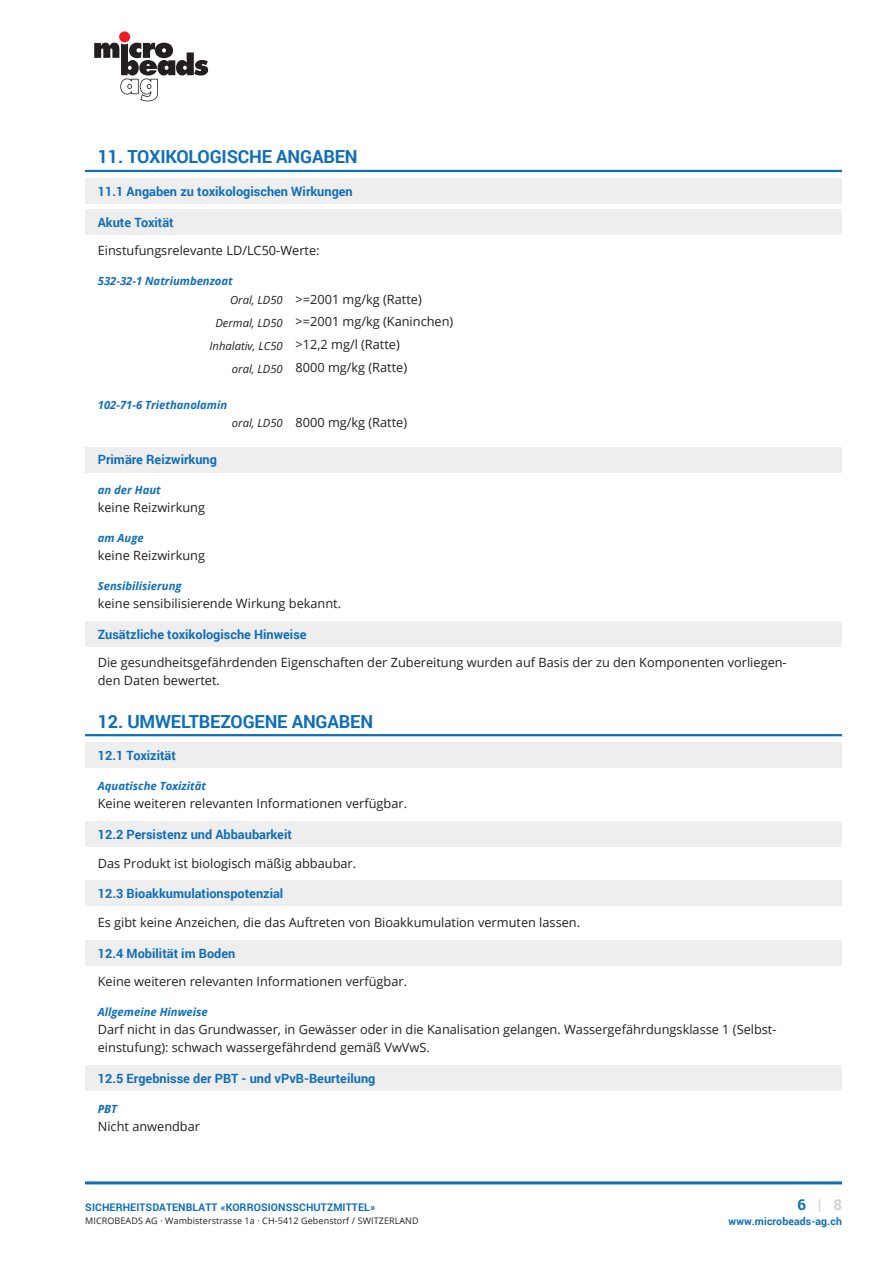
<style>
.page{position:relative;width:893px;height:1263px;background:#fff}
.page>*{position:absolute;margin:0;border:0;box-sizing:border-box;transform-origin:0 0}
.t1{font:700 18px "Roboto";letter-spacing:-.01em;color:#0f6eb8}
.t2{font:700 15px "Roboto";color:#d1d2d4}
.t3{font:12.75px/18px "Open Sans";color:#231f20}
.t4{font:700 12.75px "Roboto";color:#0f6eb8}
.t5{font:italic 700 11.25px "Open Sans";color:#0f6eb8}
.t6{font:700 10.5px "Roboto";letter-spacing:.01em;color:#0f6eb8}
.t7{font:9px "Open Sans";letter-spacing:.01em;color:#231f20}
.s1{font-style:italic;font-size:11.25px}
.s2{color:#0f6eb8}
</style>
<div class="page">
<hr style="left:85px;top:1181px;width:757px;height:3px;background:#0f6eb8">
<hr style="left:85px;top:170px;width:757px;height:2px;background:#0f6eb8">
<div style="left:85px;top:179px;width:757px;height:25px;background:#eeeeef"></div>
<div style="left:85px;top:209px;width:757px;height:26px;background:#eeeeef"></div>
<div style="left:85px;top:447px;width:757px;height:25px;background:#eeeeef"></div>
<div style="left:85px;top:621px;width:757px;height:25px;background:#eeeeef"></div>
<hr style="left:85px;top:734px;width:757px;height:2px;background:#0f6eb8">
<div style="left:85px;top:743px;width:757px;height:25px;background:#eeeeef"></div>
<div style="left:85px;top:821px;width:757px;height:26px;background:#eeeeef"></div>
<div style="left:85px;top:881px;width:757px;height:25px;background:#eeeeef"></div>
<div style="left:85px;top:940px;width:757px;height:25px;background:#eeeeef"></div>
<div style="left:85px;top:1065px;width:757px;height:25px;background:#eeeeef"></div>
<svg style="left:94px;top:43px;width:114px;height:58px"></svg>
<div style="left:119px;top:31px;width:11px;height:11px;background:#ee1d23;border-radius:50%"></div>
<h1 class="t1" style="left:98px;top:144px;width:261px">11. TOXIKOLOGISCHE ANGABEN</h1>
<p class="t4" style="left:98px;top:183px;width:257px">11.1 Angaben zu toxikologischen Wirkungen</p>
<p class="t4" style="left:98px;top:213px;width:77px">Akute Toxität</p>
<p class="t3" style="left:98px;top:241px;width:223px">Einstufungsrelevante LD/LC50-Werte:</p>
<p class="t5" style="left:98px;top:273px;width:136px">532-32-1 Natriumbenzoat</p>
<p class="t3" style="left:230px;top:290px;width:193px"><span class="s1">Oral, LD50</span> &gt;=2001 mg/kg (Ratte)</p>
<p class="t3" style="left:215px;top:312px;width:239px"><span class="s1">Dermal, LD50</span> &gt;=2001 mg/kg (Kaninchen)</p>
<p class="t3" style="left:209px;top:335px;width:192px"><span class="s1">Inhalativ, LC50</span> &gt;12,2 mg/l (Ratte)</p>
<p class="t3" style="left:232px;top:358px;width:177px"><span class="s1">oral, LD50</span> 8000 mg/kg (Ratte)</p>
<p class="t5" style="left:98px;top:397px;width:131px">102-71-6 Triethanolamin</p>
<p class="t3" style="left:232px;top:413px;width:177px"><span class="s1">oral, LD50</span> 8000 mg/kg (Ratte)</p>
<p class="t4" style="left:98px;top:451px;width:121px">Primäre Reizwirkung</p>
<p class="t5" style="left:98px;top:482px;width:64px">an der Haut</p>
<p class="t3" style="left:98px;top:498px;width:109px">keine Reizwirkung</p>
<p class="t5" style="left:98px;top:530px;width:48px">am Auge</p>
<p class="t3" style="left:98px;top:546px;width:109px">keine Reizwirkung</p>
<p class="t5" style="left:98px;top:578px;width:85px">Sensibilisierung</p>
<p class="t3" style="left:98px;top:594px;width:245px">keine sensibilisierende Wirkung bekannt.</p>
<p class="t4" style="left:98px;top:625px;width:210px">Zusätzliche toxikologische Hinweise</p>
<p class="t3" style="left:98px;top:653px;width:690px">Die gesundheitsgefährdenden Eigenschaften der Zubereitung wurden auf Basis der zu den Komponenten vorliegen&shy;den Daten bewertet.</p>
<h1 class="t1" style="left:98px;top:708px;width:277px">12. UMWELTBEZOGENE ANGABEN</h1>
<p class="t4" style="left:98px;top:747px;width:80px">12.1 Toxizität</p>
<p class="t5" style="left:98px;top:778px;width:110px">Aquatische Toxizität</p>
<p class="t3" style="left:98px;top:794px;width:311px">Keine weiteren relevanten Informationen verfügbar.</p>
<p class="t4" style="left:98px;top:825px;width:196px">12.2 Persistenz und Abbaubarkeit</p>
<p class="t3" style="left:98px;top:854px;width:260px">Das Produkt ist biologisch mäßig abbaubar.</p>
<p class="t4" style="left:98px;top:885px;width:187px">12.3 Bioakkumulationspotenzial</p>
<p class="t3" style="left:98px;top:913px;width:484px">Es gibt keine Anzeichen, die das Auftreten von Bioakkumulation vermuten lassen.</p>
<p class="t4" style="left:98px;top:944px;width:139px">12.4 Mobilität im Boden</p>
<p class="t3" style="left:98px;top:972px;width:311px">Keine weiteren relevanten Informationen verfügbar.</p>
<p class="t5" style="left:98px;top:1004px;width:111px">Allgemeine Hinweise</p>
<p class="t3" style="left:98px;top:1020px;width:680px">Darf nicht in das Grundwasser, in Gewässer oder in die Kanalisation gelangen. Wassergefährdungsklasse 1 (Selbst&shy;einstufung): schwach wassergefährdend gemäß VwVwS.</p>
<p class="t4" style="left:98px;top:1069px;width:279px">12.5 Ergebnisse der PBT - und vPvB-Beurteilung</p>
<p class="t5" style="left:98px;top:1100px;width:21px">PBT</p>
<p class="t3" style="left:98px;top:1116px;width:104px">Nicht anwendbar</p>
<p class="t6" style="left:85px;top:1200px;width:291px">SICHERHEITSDATENBLATT «KORROSIONSSCHUTZMITTEL»</p>
<p class="t7" style="left:85px;top:1215px;width:335px">MICROBEADS AG · Wambisterstrasse 1a · CH-5412 Gebenstorf / SWITZERLAND</p>
<p class="t2" style="left:797px;top:1194px;width:46px"><span class="s2">6</span> | 8</p>
<p class="t6" style="left:729px;top:1214px;width:115px">www.microbeads-ag.ch</p>
</div>
